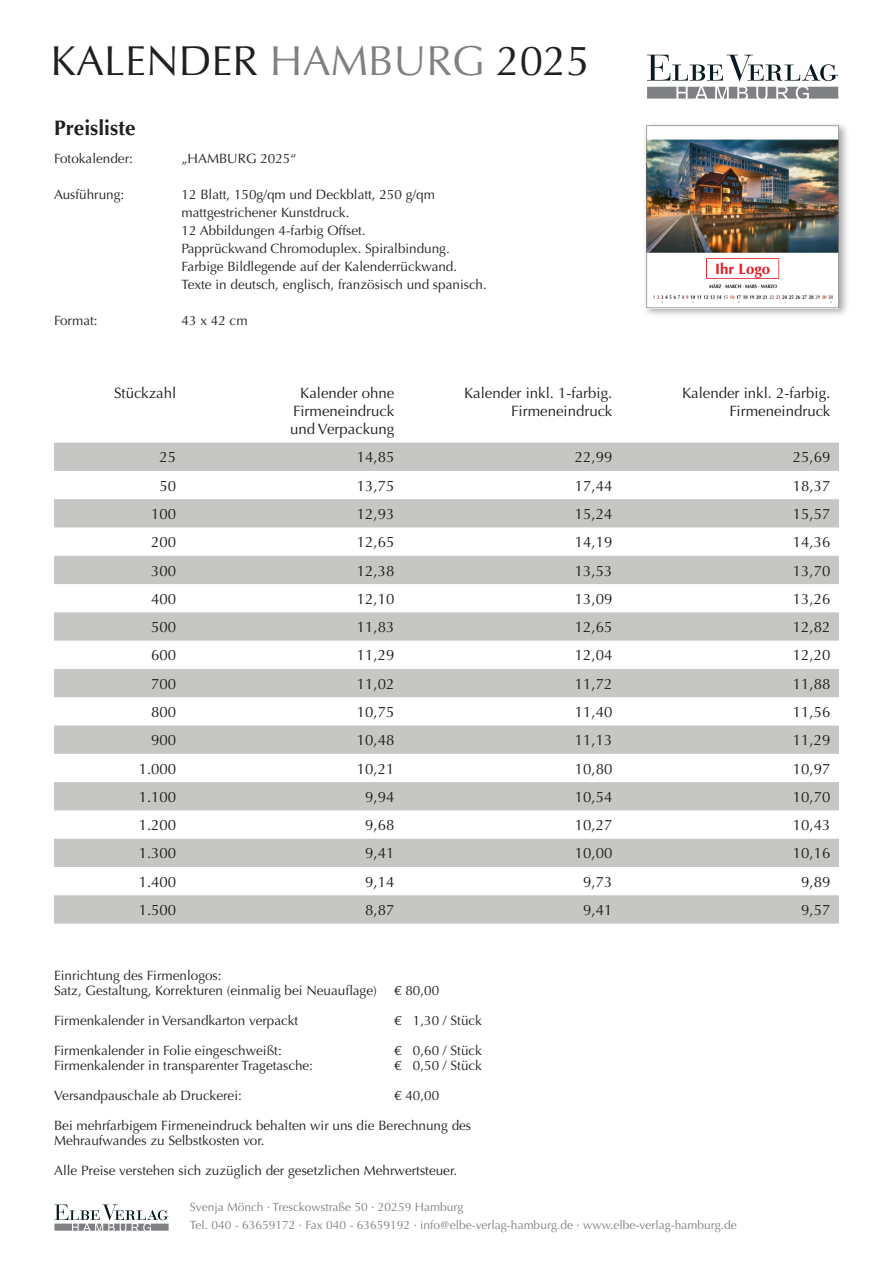
<style>
.page{position:relative;width:893px;height:1263px;background:#fff}
.page>*{position:absolute;margin:0;border:0;box-sizing:border-box;transform-origin:0 0}
.t1{font:42px "Optima";color:#221f20}
.t2{font:700 21px "Optima";color:#221f20}
.t3{font:15px "Optima";color:#1c1c1b}
.t4{font:700 15px "Optima";color:#e51b21}
.t5{font:13.5px "Optima";color:#221f20}
.t6{font:12px "Optima";color:#7f8083}
.s1{color:#7f8083}
</style>
<div class="page">
<svg style="left:647px;top:55px;width:191px;height:44px"></svg>
<svg style="left:54px;top:1204px;width:115px;height:27px"></svg>
<img style="left:645px;top:124px;width:202px;height:191px">
<img style="left:646px;top:125px;width:193px;height:183px">
<svg style="left:54px;top:443px;width:785px;height:480px;fill:#c6c6c5"></svg>
<p class="t1" style="left:51px;top:37px;width:541px">KALENDER <span class="s1">HAMBURG</span> 2025</p>
<p class="t2" style="left:54px;top:116px;width:83px">Preisliste</p>
<p class="t5" style="left:54px;top:151px;width:80px">Fotokalender:</p>
<p class="t5" style="left:182px;top:151px;width:116px">„HAMBURG 2025“</p>
<p class="t5" style="left:54px;top:187px;width:72px">Ausführung:</p>
<p class="t5" style="left:182px;top:187px;width:255px">12 Blatt, 150g/qm und Deckblatt, 250 g/qm</p>
<p class="t5" style="left:182px;top:205px;width:169px">mattgestrichener Kunstdruck.</p>
<p class="t5" style="left:182px;top:223px;width:186px">12 Abbildungen 4-farbig Offset.</p>
<p class="t5" style="left:182px;top:241px;width:270px">Papprückwand Chromoduplex. Spiralbindung.</p>
<p class="t5" style="left:182px;top:259px;width:277px">Farbige Bildlegende auf der Kalenderrückwand.</p>
<p class="t5" style="left:182px;top:277px;width:307px">Texte in deutsch, englisch, französisch und spanisch.</p>
<p class="t5" style="left:54px;top:313px;width:45px">Format:</p>
<p class="t5" style="left:182px;top:313px;width:68px">43 x 42 cm</p>
<p class="t3" style="left:114px;top:384px;width:64px">Stückzahl</p>
<p class="t3" style="left:300px;top:384px;width:96px">Kalender ohne</p>
<p class="t3" style="left:293px;top:402px;width:103px">Firmeneindruck</p>
<p class="t3" style="left:290px;top:420px;width:106px">und Verpackung</p>
<p class="t3" style="left:464px;top:384px;width:150px">Kalender inkl. 1-farbig.</p>
<p class="t3" style="left:511px;top:402px;width:103px">Firmeneindruck</p>
<p class="t4" style="left:715px;top:260px;width:57px">Ihr Logo</p>
<p class="t3" style="left:682px;top:384px;width:150px">Kalender inkl. 2-farbig.</p>
<p class="t3" style="left:729px;top:402px;width:103px">Firmeneindruck</p>
<p class="t3" style="left:160px;top:449px;width:18px">25</p>
<p class="t3" style="left:357px;top:449px;width:39px">14,85</p>
<p class="t3" style="left:575px;top:449px;width:39px">22,99</p>
<p class="t3" style="left:793px;top:449px;width:39px">25,69</p>
<p class="t3" style="left:160px;top:477px;width:18px">50</p>
<p class="t3" style="left:357px;top:477px;width:39px">13,75</p>
<p class="t3" style="left:575px;top:477px;width:39px">17,44</p>
<p class="t3" style="left:793px;top:477px;width:39px">18,37</p>
<p class="t3" style="left:151px;top:505px;width:27px">100</p>
<p class="t3" style="left:357px;top:505px;width:39px">12,93</p>
<p class="t3" style="left:575px;top:505px;width:39px">15,24</p>
<p class="t3" style="left:793px;top:505px;width:39px">15,57</p>
<p class="t3" style="left:151px;top:533px;width:27px">200</p>
<p class="t3" style="left:357px;top:533px;width:39px">12,65</p>
<p class="t3" style="left:575px;top:533px;width:39px">14,19</p>
<p class="t3" style="left:793px;top:533px;width:39px">14,36</p>
<p class="t3" style="left:151px;top:562px;width:27px">300</p>
<p class="t3" style="left:357px;top:562px;width:39px">12,38</p>
<p class="t3" style="left:575px;top:562px;width:39px">13,53</p>
<p class="t3" style="left:793px;top:562px;width:39px">13,70</p>
<p class="t3" style="left:151px;top:590px;width:27px">400</p>
<p class="t3" style="left:357px;top:590px;width:39px">12,10</p>
<p class="t3" style="left:575px;top:590px;width:39px">13,09</p>
<p class="t3" style="left:793px;top:590px;width:39px">13,26</p>
<p class="t3" style="left:151px;top:618px;width:27px">500</p>
<p class="t3" style="left:357px;top:618px;width:39px">11,83</p>
<p class="t3" style="left:575px;top:618px;width:39px">12,65</p>
<p class="t3" style="left:793px;top:618px;width:39px">12,82</p>
<p class="t3" style="left:151px;top:647px;width:27px">600</p>
<p class="t3" style="left:357px;top:647px;width:39px">11,29</p>
<p class="t3" style="left:575px;top:647px;width:39px">12,04</p>
<p class="t3" style="left:793px;top:647px;width:39px">12,20</p>
<p class="t3" style="left:151px;top:675px;width:27px">700</p>
<p class="t3" style="left:357px;top:675px;width:39px">11,02</p>
<p class="t3" style="left:575px;top:675px;width:39px">11,72</p>
<p class="t3" style="left:793px;top:675px;width:39px">11,88</p>
<p class="t3" style="left:151px;top:703px;width:27px">800</p>
<p class="t3" style="left:357px;top:703px;width:39px">10,75</p>
<p class="t3" style="left:575px;top:703px;width:39px">11,40</p>
<p class="t3" style="left:793px;top:703px;width:39px">11,56</p>
<p class="t3" style="left:151px;top:731px;width:27px">900</p>
<p class="t3" style="left:357px;top:731px;width:39px">10,48</p>
<p class="t3" style="left:575px;top:731px;width:39px">11,13</p>
<p class="t3" style="left:793px;top:731px;width:39px">11,29</p>
<p class="t3" style="left:139px;top:760px;width:39px">1.000</p>
<p class="t3" style="left:357px;top:760px;width:39px">10,21</p>
<p class="t3" style="left:575px;top:760px;width:39px">10,80</p>
<p class="t3" style="left:793px;top:760px;width:39px">10,97</p>
<p class="t3" style="left:139px;top:788px;width:39px">1.100</p>
<p class="t3" style="left:365px;top:788px;width:31px">9,94</p>
<p class="t3" style="left:575px;top:788px;width:39px">10,54</p>
<p class="t3" style="left:793px;top:788px;width:39px">10,70</p>
<p class="t3" style="left:139px;top:816px;width:39px">1.200</p>
<p class="t3" style="left:365px;top:816px;width:31px">9,68</p>
<p class="t3" style="left:575px;top:816px;width:39px">10,27</p>
<p class="t3" style="left:793px;top:816px;width:39px">10,43</p>
<p class="t3" style="left:139px;top:845px;width:39px">1.300</p>
<p class="t3" style="left:365px;top:845px;width:31px">9,41</p>
<p class="t3" style="left:575px;top:845px;width:39px">10,00</p>
<p class="t3" style="left:793px;top:845px;width:39px">10,16</p>
<p class="t3" style="left:139px;top:873px;width:39px">1.400</p>
<p class="t3" style="left:365px;top:873px;width:31px">9,14</p>
<p class="t3" style="left:583px;top:873px;width:31px">9,73</p>
<p class="t3" style="left:801px;top:873px;width:31px">9,89</p>
<p class="t3" style="left:139px;top:901px;width:39px">1.500</p>
<p class="t3" style="left:365px;top:901px;width:31px">8,87</p>
<p class="t3" style="left:583px;top:901px;width:31px">9,41</p>
<p class="t3" style="left:801px;top:901px;width:31px">9,57</p>
<p class="t5" style="left:54px;top:968px;width:169px">Einrichtung des Firmenlogos:</p>
<p class="t5" style="left:54px;top:983px;width:324px">Satz, Gestaltung, Korrekturen (einmalig bei Neuauflage)</p>
<p class="t5" style="left:394px;top:983px;width:47px">€ 80,00</p>
<p class="t5" style="left:54px;top:1013px;width:246px">Firmenkalender in Versandkarton verpackt</p>
<p class="t5" style="left:394px;top:1013px;width:89px">€ 1,30 / Stück</p>
<p class="t5" style="left:54px;top:1043px;width:229px">Firmenkalender in Folie eingeschweißt:</p>
<p class="t5" style="left:394px;top:1043px;width:89px">€ 0,60 / Stück</p>
<p class="t5" style="left:54px;top:1058px;width:260px">Firmenkalender in transparenter Tragetasche:</p>
<p class="t5" style="left:394px;top:1058px;width:89px">€ 0,50 / Stück</p>
<p class="t5" style="left:54px;top:1088px;width:189px">Versandpauschale ab Druckerei:</p>
<p class="t5" style="left:394px;top:1088px;width:47px">€ 40,00</p>
<p class="t5" style="left:54px;top:1118px;width:419px">Bei mehrfarbigem Firmeneindruck behalten wir uns die Berechnung des</p>
<p class="t5" style="left:54px;top:1133px;width:212px">Mehraufwandes zu Selbstkosten vor.</p>
<p class="t5" style="left:54px;top:1163px;width:405px">Alle Preise verstehen sich zuzüglich der gesetzlichen Mehrwertsteuer.</p>
<p class="t6" style="left:190px;top:1200px;width:275px">Svenja Mönch · Tresckowstraße 50 · 20259 Hamburg</p>
<p class="t6" style="left:190px;top:1218px;width:548px">Tel. 040 - 63659172 · Fax 040 - 63659192 · info@elbe-verlag-hamburg.de · www.elbe-verlag-hamburg.de</p>
</div>
